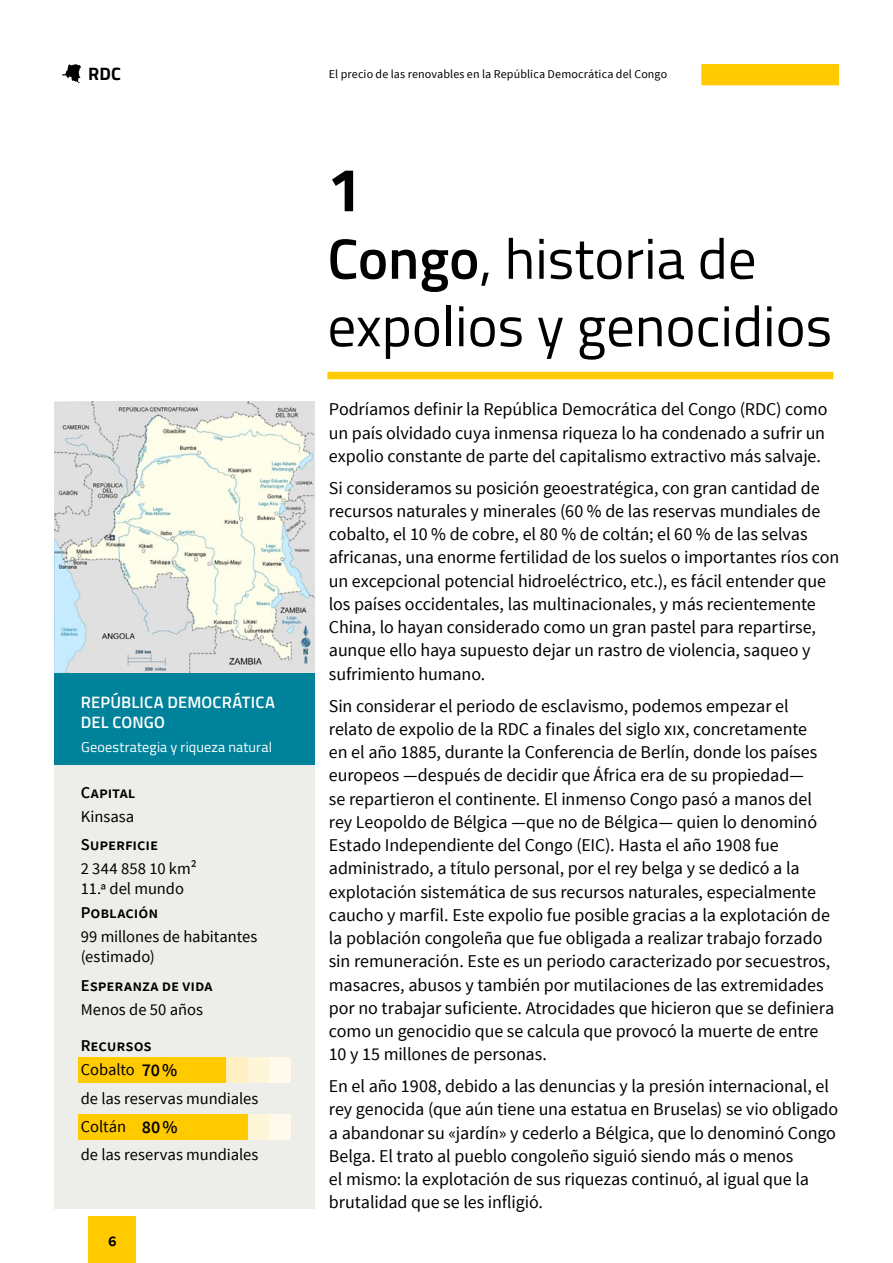
<style>
.page{position:relative;width:893px;height:1263px;background:#fff}
.page>*{position:absolute;margin:0;border:0;box-sizing:border-box;transform-origin:0 0}
.t1{font:700 61.5px "Titillium Web";color:#000}
.t2{font:57px/67.5px "Titillium Web";color:#000}
.t3{font:18px/23.2px "Source Sans Pro";letter-spacing:-.005em;color:#000}
.t4{font:600 18px "Source Sans Pro";color:#000}
.t5{font:700 18px "Titillium Web";color:#000}
.t6{font:16.5px/19.8px "Source Sans Pro";color:#000}
.t7{font:600 16.5px "Source Sans Pro";color:#000}
.t8{font:600 16.5px/19.8px "Titillium Web";letter-spacing:.01em;color:#fff}
.t9{font:14.25px "Titillium Web";letter-spacing:.015em;color:#fff}
.t10{font:12px "Source Sans Pro";letter-spacing:.01em;color:#000}
.s1{font-weight:600;font-size:18px}
.s2{font-weight:600}
</style>
<div class="page">
<div style="left:327px;top:372px;width:506px;height:7px;background:#ffca00"></div>
<svg style="left:62px;top:64px;width:19px;height:19px"></svg>
<div style="left:88px;top:1216px;width:48px;height:47px;background:#ffca00"></div>
<div style="left:702px;top:64px;width:137px;height:21px;background:#ffca00"></div>
<div style="left:54px;top:622px;width:261px;height:587px;background:#edede9"></div>
<div style="left:78px;top:1057px;width:21px;height:26px;background:#ffca00"></div>
<div style="left:99px;top:1057px;width:22px;height:26px;background:#ffca00"></div>
<div style="left:142px;top:1057px;width:21px;height:26px;background:#ffca00"></div>
<div style="left:163px;top:1057px;width:21px;height:26px;background:#ffca00"></div>
<div style="left:184px;top:1057px;width:22px;height:26px;background:#ffca00"></div>
<div style="left:206px;top:1057px;width:21px;height:26px;background:#ffca00"></div>
<div style="left:227px;top:1057px;width:21px;height:26px;background:#ffefc3"></div>
<div style="left:248px;top:1057px;width:21px;height:26px;background:#fff5d8"></div>
<div style="left:269px;top:1057px;width:22px;height:26px;background:#fffaec"></div>
<div style="left:121px;top:1057px;width:21px;height:26px;background:#ffca00"></div>
<div style="left:54px;top:402px;width:261px;height:363px;background:#00829b"></div>
<img style="left:54px;top:402px;width:261px;height:270px">
<div style="left:78px;top:1114px;width:21px;height:26px;background:#ffca00"></div>
<div style="left:99px;top:1114px;width:22px;height:26px;background:#ffca00"></div>
<div style="left:142px;top:1114px;width:21px;height:26px;background:#ffca00"></div>
<div style="left:163px;top:1114px;width:21px;height:26px;background:#ffca00"></div>
<div style="left:184px;top:1114px;width:22px;height:26px;background:#ffca00"></div>
<div style="left:206px;top:1114px;width:21px;height:26px;background:#ffca00"></div>
<div style="left:227px;top:1114px;width:21px;height:26px;background:#ffca00"></div>
<div style="left:248px;top:1114px;width:21px;height:26px;background:#fff5d8"></div>
<div style="left:269px;top:1114px;width:22px;height:26px;background:#fffaec"></div>
<div style="left:121px;top:1114px;width:21px;height:26px;background:#ffca00"></div>
<p class="t5" style="left:88px;top:60px;width:34px">RDC</p>
<p class="t10" style="left:329px;top:67px;width:340px">El precio de las renovables en la República Democrática del Congo</p>
<p class="t8" style="left:81px;top:691px;width:196px">REPÚBLICA DEMOCRÁTICA<br>DEL CONGO</p>
<p class="t9" style="left:81px;top:736px;width:192px">Geoestrategia y riqueza natural</p>
<p class="t7" style="left:81px;top:782px;width:56px">Capital</p>
<p class="t6" style="left:81px;top:807px;width:55px">Kinsasa</p>
<p class="t7" style="left:81px;top:834px;width:79px">Superficie</p>
<p class="t6" style="left:81px;top:859px;width:117px">2 344 858 10 km²<br>11.ª del mundo</p>
<p class="t7" style="left:81px;top:902px;width:79px">Población</p>
<p class="t6" style="left:81px;top:927px;width:178px">99 millones de habitantes (estimado)</p>
<p class="t7" style="left:81px;top:974px;width:133px">Esperanza de vida</p>
<p class="t6" style="left:81px;top:999px;width:124px">Menos de 50 años</p>
<p class="t7" style="left:81px;top:1035px;width:72px">Recursos</p>
<p class="t6" style="left:81px;top:1060px;width:98px">Cobalto <span class="s1">70%</span></p>
<p class="t6" style="left:81px;top:1084px;width:179px;line-height:28.3px">de las reservas mundiales<br>Coltán<br>de las reservas mundiales</p>
<p class="t4" style="left:142px;top:1116px;width:37px">80%</p>
<p class="t4" style="left:108px;top:1229px;width:11px">6</p>
<h1 class="t1" style="left:327px;top:143px;width:36px">1</h1>
<h2 class="t2" style="left:327px;top:222px;width:506px"><span class="s2">Congo</span>, historia de expolios y genocidios</h2>
<p class="t3" style="left:329px;top:398px;width:500px">Podríamos definir la República Democrática del Congo (RDC) como un país olvidado cuya inmensa riqueza lo ha condenado a sufrir un expolio constante de parte del capitalismo extractivo más salvaje.</p>
<p class="t3" style="left:329px;top:476px;width:512px">Si consideramos su posición geoestratégica, con gran cantidad de recursos naturales y minerales (60 % de las reservas mundiales de cobalto, el 10 % de cobre, el 80 % de coltán; el 60 % de las selvas africanas, una enorme fertilidad de los suelos o importantes ríos con un excepcional potencial hidroeléctrico, etc.), es fácil entender que los países occidentales, las multinacionales, y más recientemente China, lo hayan considerado como un gran pastel para repartirse, aunque ello haya supuesto dejar un rastro de violencia, saqueo y sufrimiento humano.</p>
<p class="t3" style="left:329px;top:694px;width:507px">Sin considerar el periodo de esclavismo, podemos empezar el relato de expolio de la RDC a finales del siglo xix, concretamente<br>en el año 1885, durante la Conferencia de Berlín, donde los países europeos —después de decidir que África era de su propiedad—<br>se repartieron el continente. El inmenso Congo pasó a manos del rey Leopoldo de Bélgica —que no de Bélgica— quien lo denominó Estado Independiente del Congo (EIC). Hasta el año 1908 fue administrado, a título personal, por el rey belga y se dedicó a la explotación sistemática de sus recursos naturales, especialmente caucho y marfil. Este expolio fue posible gracias a la explotación de la población congoleña que fue obligada a realizar trabajo forzado sin remuneración. Este es un periodo caracterizado por secuestros, masacres, abusos y también por mutilaciones de las extremidades por no trabajar suficiente. Atrocidades que hicieron que se definiera como un genocidio que se calcula que provocó la muerte de entre 10 y 15 millones de personas.</p>
<p class="t3" style="left:329px;top:1075px;width:511px">En el año 1908, debido a las denuncias y la presión internacional, el rey genocida (que aún tiene una estatua en Bruselas) se vio obligado a abandonar su «jardín» y cederlo a Bélgica, que lo denominó Congo Belga. El trato al pueblo congoleño siguió siendo más o menos<br>el mismo: la explotación de sus riquezas continuó, al igual que la brutalidad que se les infligió.</p>
</div>
